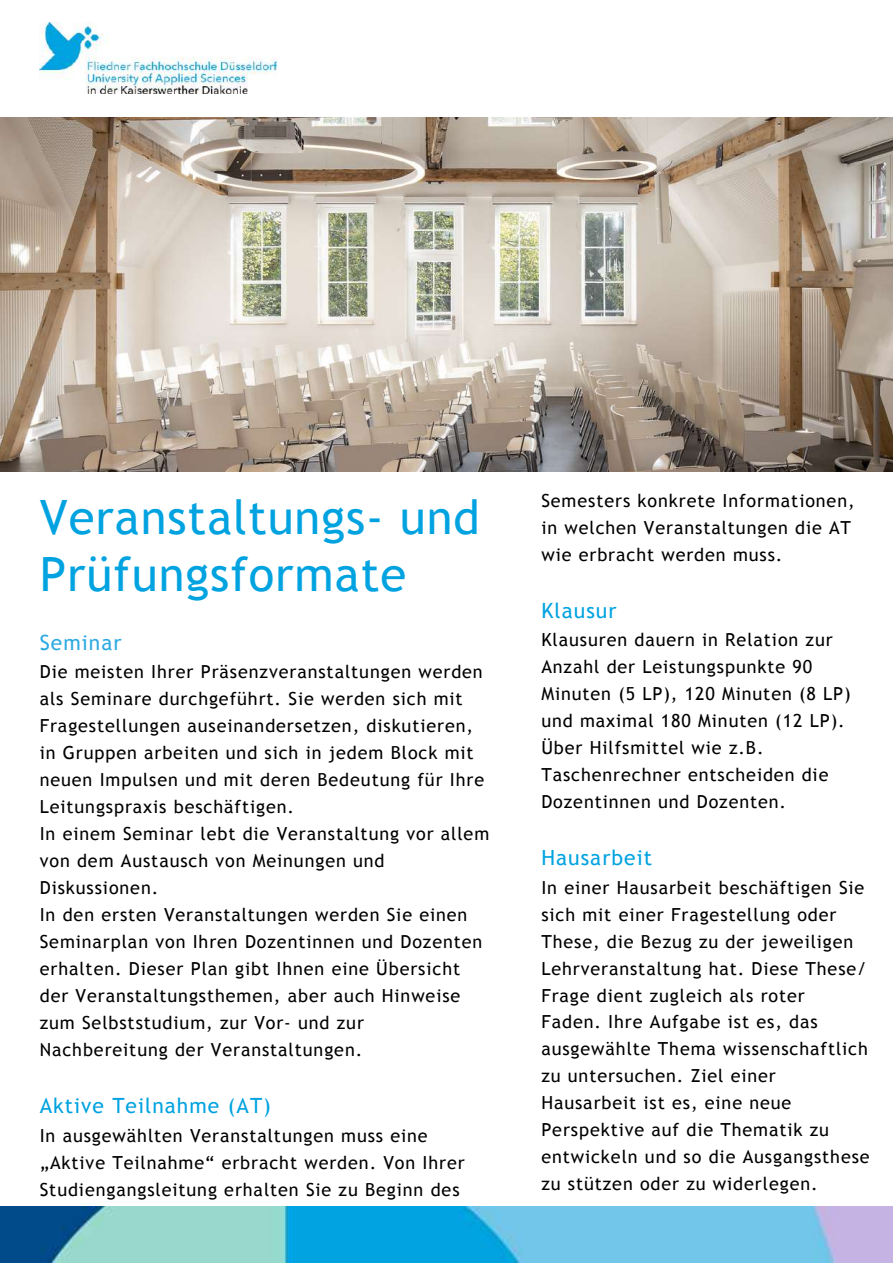
<style>
.page{position:relative;width:893px;height:1264px;background:#fff}
.page>*{position:absolute;margin:0;border:0;box-sizing:border-box;transform-origin:0 0}
.t1{font:47.4px/56.2px "Trebuchet MS";letter-spacing:.02em;color:#00a3e0}
.t2{font:21px "Trebuchet MS";letter-spacing:.05em;color:#00a3e0}
.t3{font:21px "Trebuchet MS";letter-spacing:.05em;color:#2daae2}
.t4{font:18px/27px "Trebuchet MS";letter-spacing:.05em;color:#000}
</style>
<div class="page">
<img style="left:0;top:117px;width:892px;height:354px">
<img style="left:40px;top:22px;width:236px;height:71px">
<img style="left:0;top:1206px;width:892px;height:56px">
<h1 class="t1" style="left:40px;top:489px;width:441px">Veranstaltungs- und<br>Prüfungsformate</h1>
<p class="t3" style="left:40px;top:630px;width:83px">Seminar</p>
<p class="t4" style="left:40px;top:658px;width:451px">Die meisten Ihrer Präsenzveranstaltungen werden als Seminare durchgeführt. Sie werden sich mit Fragestellungen auseinandersetzen, diskutieren, in Gruppen arbeiten und sich in jedem Block mit neuen Impulsen und mit deren Bedeutung für Ihre Leitungspraxis beschäftigen.<br>In einem Seminar lebt die Veranstaltung vor allem von dem Austausch von Meinungen und Diskussionen.<br>In den ersten Veranstaltungen werden Sie einen Seminarplan von Ihren Dozentinnen und Dozenten erhalten. Dieser Plan gibt Ihnen eine Übersicht der Veranstaltungsthemen, aber auch Hinweise zum Selbststudium, zur Vor- und zur Nachbereitung der Veranstaltungen.</p>
<p class="t2" style="left:40px;top:1093px;width:233px">Aktive Teilnahme (AT)</p>
<p class="t4" style="left:40px;top:1121px;width:426px">In ausgewählten Veranstaltungen muss eine „Aktive Teilnahme“ erbracht werden. Von Ihrer<br>Studiengangsleitung erhalten Sie zu Beginn des</p>
<p class="t4" style="left:541px;top:486px;width:315px">Semesters konkrete Informationen, in welchen Veranstaltungen die AT wie erbracht werden muss.</p>
<p class="t2" style="left:541px;top:598px;width:77px">Klausur</p>
<p class="t4" style="left:541px;top:626px;width:311px">Klausuren dauern in Relation zur<br>Anzahl der Leistungspunkte 90<br>Minuten (5 LP), 120 Minuten (8 LP) und maximal 180 Minuten (12 LP).<br>Über Hilfsmittel wie z.B.<br>Taschenrechner entscheiden die<br>Dozentinnen und Dozenten.</p>
<p class="t2" style="left:541px;top:845px;width:112px">Hausarbeit</p>
<p class="t4" style="left:541px;top:873px;width:330px">In einer Hausarbeit beschäftigen Sie sich mit einer Fragestellung oder These, die Bezug zu der jeweiligen Lehrveranstaltung hat. Diese These/ Frage dient zugleich als roter<br>Faden. Ihre Aufgabe ist es, das ausgewählte Thema wissenschaftlich zu untersuchen. Ziel einer Hausarbeit ist es, eine neue Perspektive auf die Thematik zu entwickeln und so die Ausgangsthese zu stützen oder zu widerlegen.</p>
</div>
